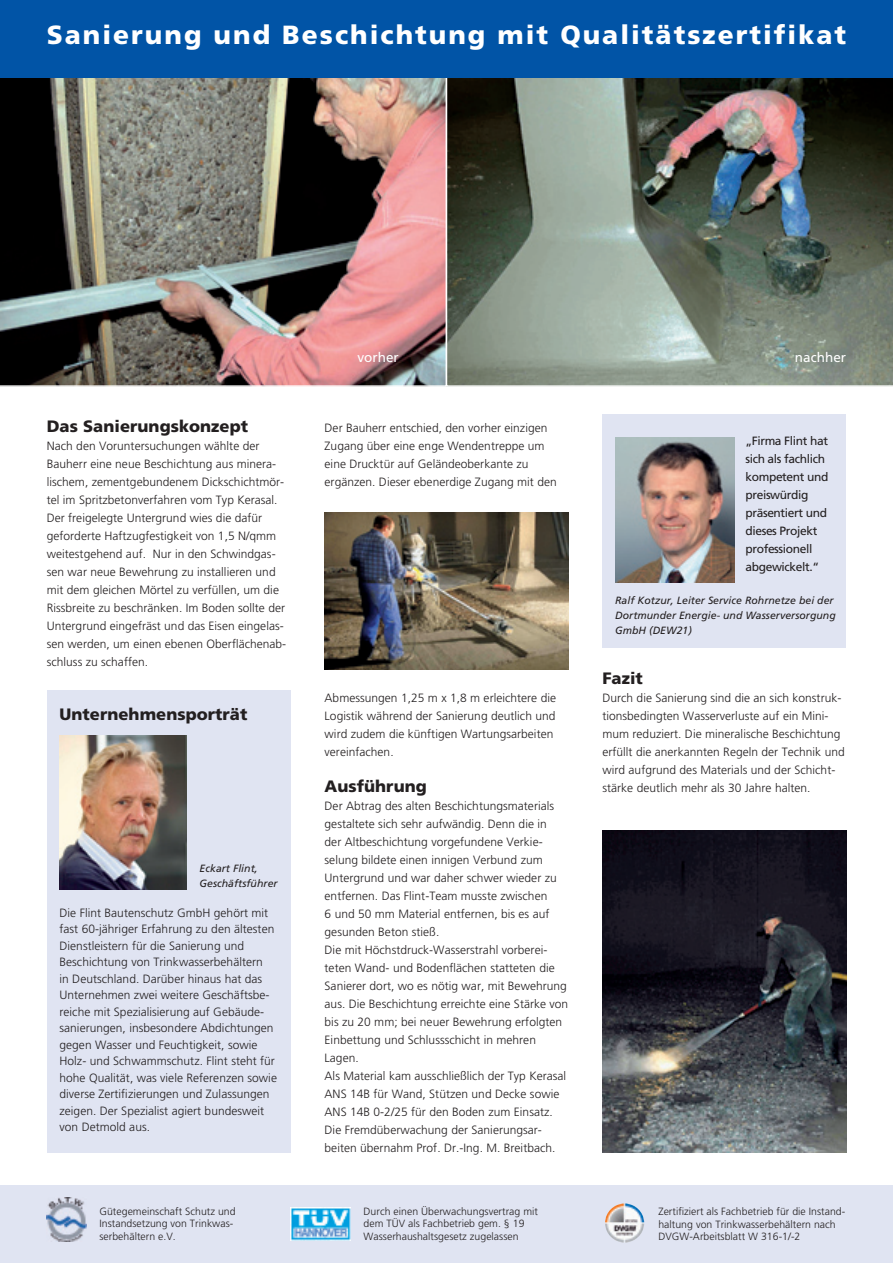
<style>
.page{position:relative;width:893px;height:1263px;background:#fff}
.page>*{position:absolute;margin:0;border:0;box-sizing:border-box;transform-origin:0 0}
.t1{font:900 26.25px "Frutiger";letter-spacing:.075em;color:#fff}
.t2{font:900 16.5px "Frutiger";letter-spacing:.005em;color:#231f20}
.t3{font:13.5px "Frutiger";letter-spacing:.005em;color:#fff}
.t4{font:300 12px/18px "Frutiger";letter-spacing:.005em;color:#231f20}
.t5{font:12px/18px "Frutiger";letter-spacing:-.03em;color:#231f20}
.t6{font:300 10.5px/12.6px "Frutiger";letter-spacing:.005em;color:#231f20}
.t7{font:italic 10.5px/15px "Frutiger";letter-spacing:.005em;color:#231f20}
</style>
<div class="page">
<div style="left:47px;top:690px;width:244px;height:462px;background:#e0e4f2"></div>
<div style="left:0;top:1186px;width:893px;height:77px;background:#e0e4f2"></div>
<img style="left:0;top:77px;width:446px;height:310px">
<img style="left:446px;top:77px;width:447px;height:310px">
<div style="left:0;top:0;width:893px;height:77px;background:#0154a6"></div>
<img style="left:325px;top:513px;width:243px;height:156px">
<img style="left:47px;top:1197px;width:39px;height:45px">
<img style="left:290px;top:1208px;width:60px;height:32px">
<img style="left:60px;top:735px;width:127px;height:154px">
<div style="left:602px;top:414px;width:244px;height:233px;background:#e0e4f2"></div>
<img style="left:615px;top:437px;width:120px;height:146px">
<img style="left:602px;top:831px;width:244px;height:321px">
<img style="left:605px;top:1203px;width:39px;height:39px;border-radius:50%">
<h1 class="t1" style="left:47px;top:19px;width:801px">Sanierung und Beschichtung mit Qualitätszertifikat</h1>
<h2 class="t2" style="left:47px;top:416px;width:203px">Das Sanierungskonzept</h2>
<p class="t4" style="left:47px;top:437px;width:241px">Nach den Voruntersuchungen wählte der Bauherr eine neue Beschichtung aus minera&shy;lischem, zementgebundenem Dickschichtmör&shy;tel im Spritzbetonverfahren vom Typ Kerasal.<br>Der freigelegte Untergrund wies die dafür geforderte Haftzugfestigkeit von 1,5 N/qmm weitestgehend auf. Nur in den Schwindgas&shy;sen war neue Bewehrung zu installieren und mit dem gleichen Mörtel zu verfüllen, um die Rissbreite zu beschränken. Im Boden sollte der Untergrund eingefräst und das Eisen eingelas&shy;sen werden, um einen ebenen Oberflächenab&shy;schluss zu schaffen.</p>
<h2 class="t2" style="left:60px;top:704px;width:189px">Unternehmensporträt</h2>
<p class="t7" style="left:200px;top:861px;width:80px">Eckart Flint,<br>Geschäftsführer</p>
<p class="t4" style="left:60px;top:904px;width:219px;line-height:16.5px">Die Flint Bautenschutz GmbH gehört mit fast 60-jähriger Erfahrung zu den ältesten Dienstleistern für die Sanierung und Beschichtung von Trinkwasserbehältern<br>in Deutschland. Darüber hinaus hat das Unternehmen zwei weitere Geschäftsbe&shy;reiche mit Spezialisierung auf Gebäude&shy;sanierungen, insbesondere Abdichtungen gegen Wasser und Feuchtigkeit, sowie Holz- und Schwammschutz. Flint steht für hohe Qualität, was viele Referenzen sowie diverse Zertifizierungen und Zulassungen zeigen. Der Spezialist agiert bundesweit von Detmold aus.</p>
<p class="t3" style="left:357px;top:350px;width:43px">vorher</p>
<p class="t3" style="left:795px;top:350px;width:53px">nachher</p>
<p class="t4" style="left:325px;top:419px;width:234px">Der Bauherr entschied, den vorher einzigen Zugang über eine enge Wendentreppe um eine Drucktür auf Geländeoberkante zu ergänzen. Dieser ebenerdige Zugang mit den</p>
<p class="t4" style="left:325px;top:689px;width:233px">Abmessungen 1,25 m x 1,8 m erleichtere die Logistik während der Sanierung deutlich und wird zudem die künftigen Wartungsarbeiten vereinfachen.</p>
<h2 class="t2" style="left:325px;top:776px;width:104px">Ausführung</h2>
<p class="t4" style="left:325px;top:797px;width:245px">Der Abtrag des alten Beschichtungsmaterials gestaltete sich sehr aufwändig. Denn die in<br>der Altbeschichtung vorgefundene Verkie&shy;selung bildete einen innigen Verbund zum Untergrund und war daher schwer wieder zu entfernen. Das Flint-Team musste zwischen<br>6 und 50 mm Material entfernen, bis es auf gesunden Beton stieß.<br>Die mit Höchstdruck-Wasserstrahl vorberei&shy;teten Wand- und Bodenflächen statteten die Sanierer dort, wo es nötig war, mit Bewehrung aus. Die Beschichtung erreichte eine Stärke von bis zu 20 mm; bei neuer Bewehrung erfolgten Einbettung und Schlussschicht in mehren Lagen.<br>Als Material kam ausschließlich der Typ Kerasal ANS 14B für Wand, Stützen und Decke sowie ANS 14B 0-2/25 für den Boden zum Einsatz.<br>Die Fremdüberwachung der Sanierungsar&shy;beiten übernahm Prof. Dr.-Ing. M. Breitbach.</p>
<p class="t5" style="left:745px;top:432px;width:85px">„Firma Flint hat sich als fachlich kompetent und preiswürdig präsentiert und dieses Projekt professionell abgewickelt.“</p>
<p class="t7" style="left:615px;top:593px;width:222px">Ralf Kotzur, Leiter Service Rohrnetze bei der<br>Dortmunder Energie- und Wasserversorgung<br>GmbH (DEW21)</p>
<h2 class="t2" style="left:602px;top:668px;width:42px">Fazit</h2>
<p class="t4" style="left:602px;top:689px;width:244px">Durch die Sanierung sind die an sich konstruk&shy;tionsbedingten Wasserverluste auf ein Mini&shy;mum reduziert. Die mineralische Beschichtung erfüllt die anerkannten Regeln der Technik und wird aufgrund des Materials und der Schicht&shy;stärke deutlich mehr als 30 Jahre halten.</p>
<p class="t6" style="left:100px;top:1205px;width:138px">Gütegemeinschaft Schutz und<br>Instandsetzung von Trinkwas&shy;serbehältern e.V.</p>
<p class="t6" style="left:364px;top:1205px;width:176px">Durch einen Überwachungsvertrag mit dem TÜV als Fachbetrieb gem. § 19<br>Wasserhaushaltsgesetz zugelassen</p>
<p class="t6" style="left:658px;top:1205px;width:188px">Zertifiziert als Fachbetrieb für die Instand&shy;haltung von Trinkwasserbehältern nach<br>DVGW-Arbeitsblatt W 316-1/-2</p>
</div>
